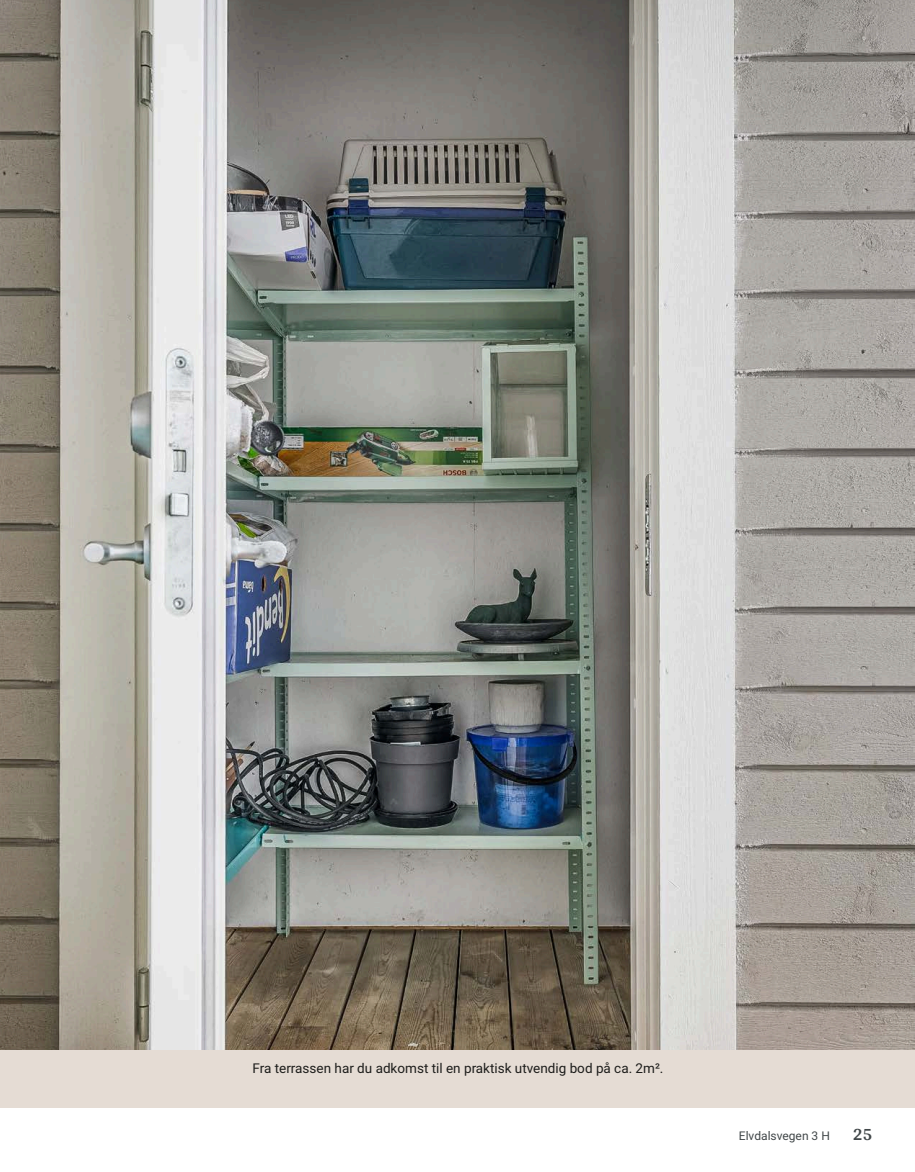
<style>
.page{position:relative;width:915px;height:1172px;background:#fff}
.page>*{position:absolute;margin:0;border:0;box-sizing:border-box;transform-origin:0 0}
.t1{font:700 18px "Arya";color:#414749}
.t2{font:13.5px "Roboto";color:#1d1d1b}
.t3{font:12px "Roboto";color:#414749}
</style>
<div class="page">
<img style="left:0;top:0;width:914px;height:1050px">
<div style="left:0;top:1050px;width:914px;height:58px;background:#e5dcd4"></div>
<p class="t2" style="left:252px;top:1059px;width:412px">Fra terrassen har du adkomst til en praktisk utvendig bod på ca. 2m².</p>
<p class="t3" style="left:738px;top:1127px;width:92px">Elvdalsvegen 3 H</p>
<h1 class="t1" style="left:852px;top:1123px;width:21px">25</h1>
</div>
